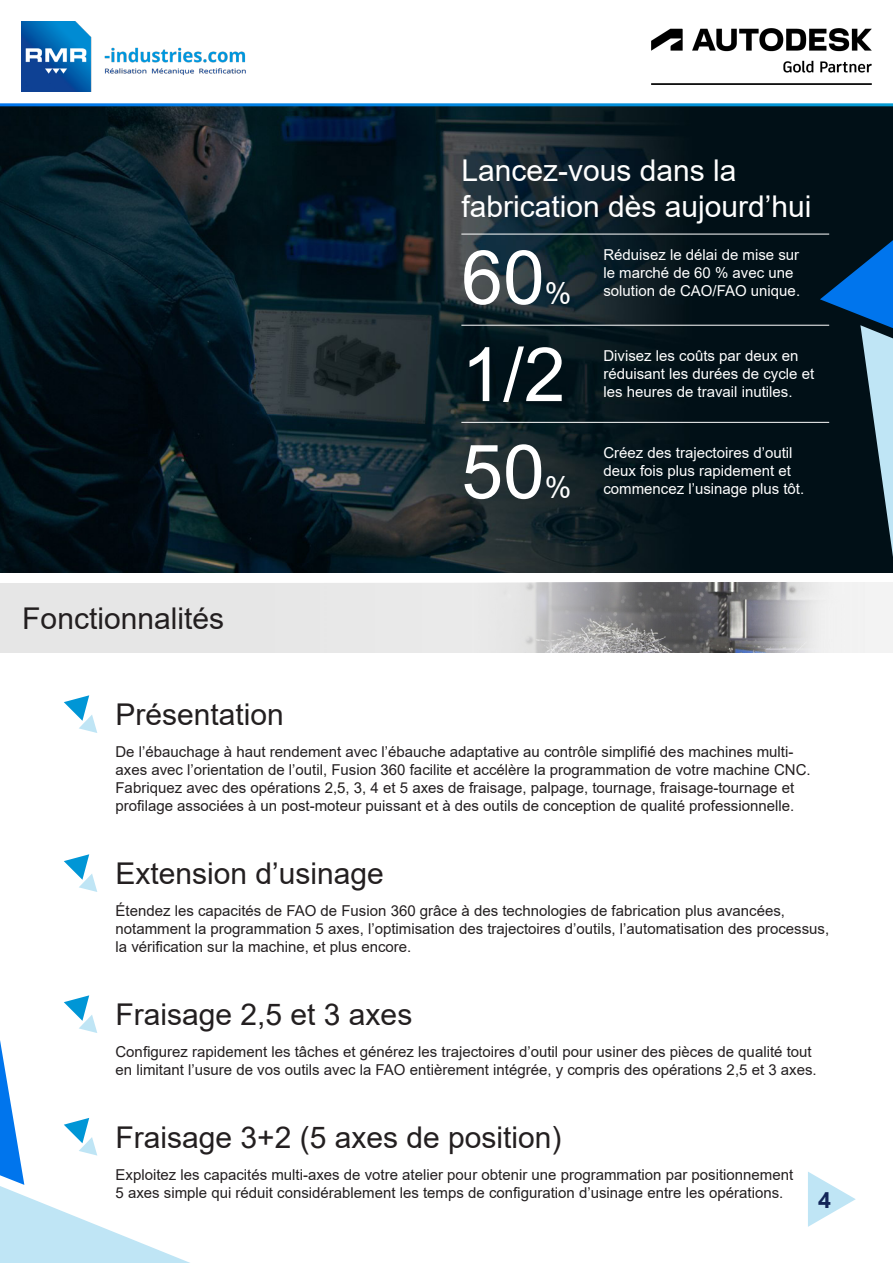
<style>
.page{position:relative;width:893px;height:1263px;background:#fff}
.page>*{position:absolute;margin:0;border:0;box-sizing:border-box;transform-origin:0 0}
.t1{font:75px "Arial";color:#fff}
.t2{font:30px "Arial";color:#231f20}
.t3{font:30px/36px "Arial";color:#fff}
.t4{font:700 22.5px "Ebrima";color:#122558}
.t5{font:15px/18px "Arial";color:#231f20}
.t6{font:15px/18px "Arial";color:#fff}
</style>
<div class="page">
<img style="left:652px;top:28px;width:220px;height:56px">
<img style="left:21px;top:21px;width:225px;height:70px">
<img style="left:0;top:106px;width:893px;height:467px">
<svg style="left:820px;top:240px;width:73px;height:317px;background:#1e3e57"></svg>
<svg style="left:64px;top:695px;width:33px;height:38px"></svg>
<svg style="left:64px;top:854px;width:33px;height:38px"></svg>
<svg style="left:64px;top:995px;width:33px;height:38px"></svg>
<svg style="left:0;top:1040px;width:190px;height:223px"></svg>
<svg style="left:808px;top:1172px;width:48px;height:55px"></svg>
<hr style="left:461px;top:234px;width:368px;height:1px;background:#fff">
<hr style="left:461px;top:325px;width:368px;height:1px;background:#fff">
<hr style="left:461px;top:422px;width:368px;height:1px;background:#fff">
<div style="left:0;top:583px;width:893px;height:70px;background:#e6e6e6"></div>
<img style="left:526px;top:583px;width:367px;height:70px">
<p class="t3" style="left:461px;top:153px;width:352px">Lancez-vous dans la fabrication dès aujourd’hui</p>
<p class="t1" style="left:461px;top:226px;width:85px">60</p>
<p class="t6" style="left:603px;top:246px;width:198px">Réduisez le délai de mise sur le marché de 60 % avec une solution de CAO/FAO unique.</p>
<p class="t3" style="left:545px;top:275px;width:28px">%</p>
<p class="t2" style="left:22px;top:597px;width:203px">Fonctionnalités</p>
<p class="t2" style="left:115px;top:694px;width:170px">Présentation</p>
<p class="t1" style="left:461px;top:323px;width:106px">1/2</p>
<p class="t1" style="left:461px;top:420px;width:85px">50</p>
<p class="t3" style="left:545px;top:469px;width:28px">%</p>
<p class="t6" style="left:603px;top:347px;width:212px">Divisez les coûts par deux en réduisant les durées de cycle et les heures de travail inutiles.</p>
<p class="t6" style="left:603px;top:444px;width:202px">Créez des trajectoires d’outil deux fois plus rapidement et commencez l’usinage plus tôt.</p>
<p class="t5" style="left:115px;top:743px;width:697px">De l’ébauchage à haut rendement avec l’ébauche adaptative au contrôle simplifié des machines multi&shy;axes avec l’orientation de l’outil, Fusion 360 facilite et accélère la programmation de votre machine CNC.<br>Fabriquez avec des opérations 2,5, 3, 4 et 5 axes de fraisage, palpage, tournage, fraisage-tournage et profilage associées à un post-moteur puissant et à des outils de conception de qualité professionnelle.</p>
<p class="t2" style="left:115px;top:853px;width:270px">Extension d’usinage</p>
<p class="t5" style="left:115px;top:902px;width:715px">Étendez les capacités de FAO de Fusion 360 grâce à des technologies de fabrication plus avancées, notamment la programmation 5 axes, l’optimisation des trajectoires d’outils, l’automatisation des processus, la vérification sur la machine, et plus encore.</p>
<p class="t2" style="left:115px;top:994px;width:298px">Fraisage 2,5 et 3 axes</p>
<p class="t5" style="left:115px;top:1043px;width:703px">Configurez rapidement les tâches et générez les trajectoires d’outil pour usiner des pièces de qualité tout en limitant l’usure de vos outils avec la FAO entièrement intégrée, y compris des opérations 2,5 et 3 axes.</p>
<p class="t2" style="left:115px;top:1116px;width:448px">Fraisage 3+2 (5 axes de position)</p>
<p class="t5" style="left:115px;top:1165px;width:679px">Exploitez les capacités multi-axes de votre atelier pour obtenir une programmation par positionnement<br>5 axes simple qui réduit considérablement les temps de configuration d’usinage entre les opérations.</p>
<p class="t4" style="left:818px;top:1182px;width:14px">4</p>
</div>
